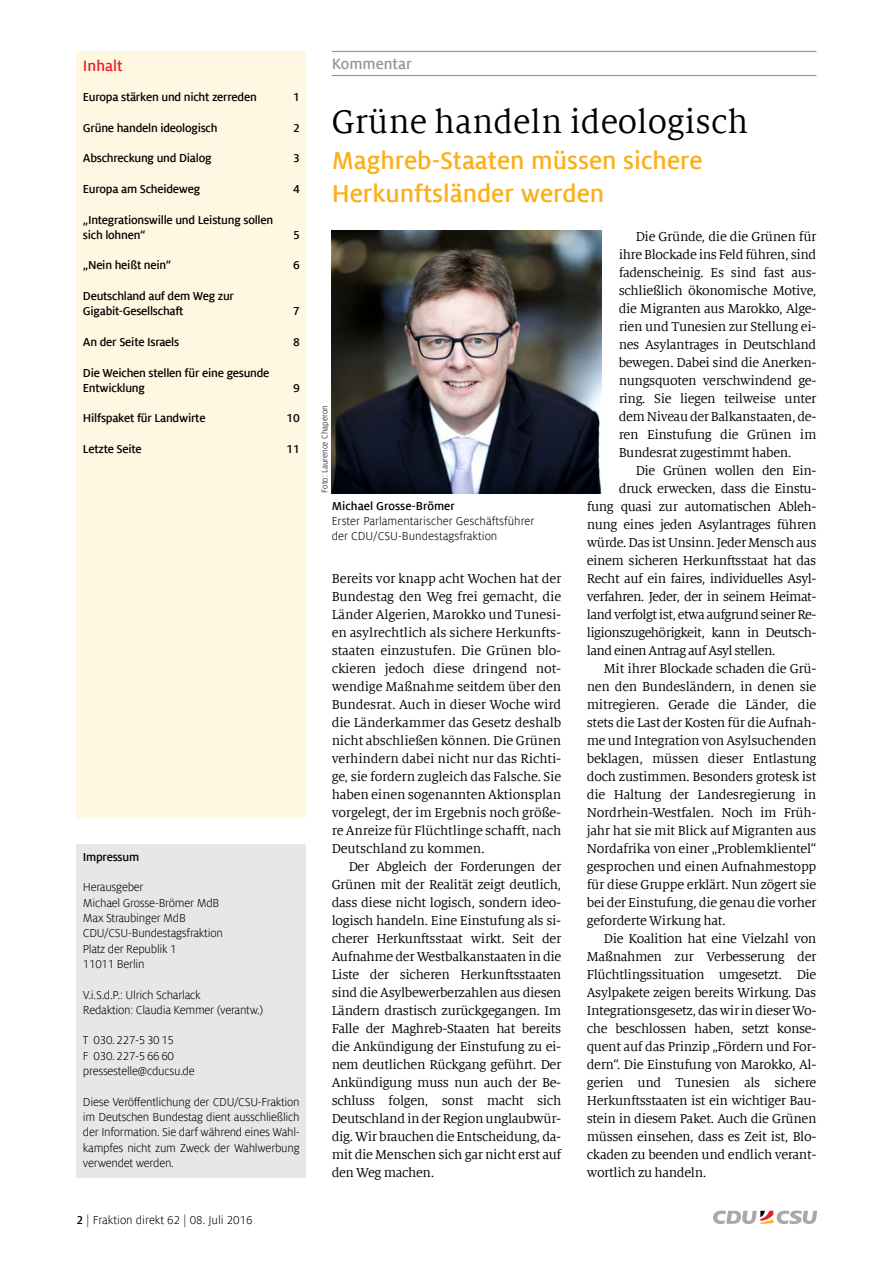
<style>
.page{position:relative;width:893px;height:1263px;background:#fff}
.page>*{position:absolute;margin:0;border:0;box-sizing:border-box;transform-origin:0 0}
.t1{font:36px "Milo Serif Offc";color:#000}
.t2{font:700 27px/33px "Milo Sans Offc";color:#fcaf17}
.t3{font:700 16.5px "Milo Sans Offc";color:#939598}
.t4{font:700 16.5px "Milo Sans Offc";color:#ed1d24}
.t5{font:14.25px/18px "Milo Serif Offc";letter-spacing:-.025em;color:#000;text-align:justify}
.t6{font:12.75px/15.3px "Milo Sans Offc";letter-spacing:-.02em;color:#000}
.t7{font:700 12.75px/15.3px "Milo Sans Offc";letter-spacing:-.02em;color:#000}
.t8{font:12.75px/15.3px "Milo Sans Offc";color:#000}
.t9{font:700 12.75px "Milo Sans Offc";color:#000}
.t10{font:9px "Milo Sans Offc";color:#000}
.s1{font-weight:700}
</style>
<div class="page">
<svg style="left:713px;top:1210px;width:104px;height:14px"></svg>
<hr style="left:332px;top:51px;width:484px;height:1px;background:#939598">
<hr style="left:332px;top:75px;width:484px;height:1px;background:#939598">
<div style="left:77px;top:844px;width:229px;height:334px;background:#e6e7e8"></div>
<div style="left:77px;top:51px;width:229px;height:766px;background:#fff7e1"></div>
<img style="left:332px;top:231px;width:270px;height:262px">
<p class="t4" style="left:83px;top:55px;width:41px">Inhalt</p>
<p class="t7" style="left:83px;top:89px;width:175px">Europa stärken und nicht zerreden</p>
<p class="t7" style="left:293px;top:89px;width:8px">1</p>
<p class="t7" style="left:83px;top:120px;width:136px">Grüne handeln ideologisch</p>
<p class="t7" style="left:293px;top:120px;width:8px">2</p>
<p class="t7" style="left:83px;top:150px;width:130px">Abschreckung und Dialog</p>
<p class="t7" style="left:293px;top:150px;width:8px">3</p>
<p class="t7" style="left:83px;top:181px;width:119px">Europa am Scheideweg</p>
<p class="t7" style="left:293px;top:181px;width:8px">4</p>
<p class="t7" style="left:83px;top:212px;width:192px">„Integrationswille und Leistung sollen sich lohnen“</p>
<p class="t7" style="left:83px;top:89px;width:56px">Headline 1</p>
<p class="t7" style="left:83px;top:120px;width:56px">Headline 2</p>
<p class="t7" style="left:83px;top:150px;width:56px">Headline 3</p>
<p class="t7" style="left:83px;top:181px;width:56px">Headline 4</p>
<p class="t7" style="left:293px;top:227px;width:8px">5</p>
<p class="t7" style="left:83px;top:258px;width:90px">„Nein heißt nein“</p>
<p class="t7" style="left:293px;top:258px;width:8px">6</p>
<p class="t7" style="left:83px;top:288px;width:153px">Deutschland auf dem Weg zur<br>Gigabit-Gesellschaft</p>
<p class="t7" style="left:293px;top:303px;width:8px">7</p>
<p class="t7" style="left:83px;top:334px;width:98px">An der Seite Israels</p>
<p class="t7" style="left:293px;top:334px;width:8px">8</p>
<p class="t7" style="left:83px;top:365px;width:188px">Die Weichen stellen für eine gesunde<br>Entwicklung</p>
<p class="t7" style="left:293px;top:380px;width:8px">9</p>
<p class="t7" style="left:83px;top:411px;width:124px">Hilfspaket für Landwirte</p>
<p class="t7" style="left:287px;top:411px;width:15px">10</p>
<p class="t7" style="left:83px;top:441px;width:60px">Letzte Seite</p>
<p class="t7" style="left:287px;top:441px;width:15px">11</p>
<p class="t7" style="left:83px;top:849px;width:58px">Impressum</p>
<p class="t6" style="left:83px;top:879px;width:141px">Herausgeber<br>Michael Grosse-Brömer MdB<br>Max Straubinger MdB<br>CDU/CSU-Bundestagsfraktion<br>Platz der Republik 1<br>11011 Berlin</p>
<p class="t6" style="left:83px;top:987px;width:182px">V.i.S.d.P.: Ulrich Scharlack<br>Redaktion: Claudia Kemmer (verantw.)</p>
<p class="t6" style="left:83px;top:1032px;width:113px">T 030.227-53015<br>F 030.227-56660 pressestelle@cducsu.de</p>
<p class="t6" style="left:83px;top:1094px;width:218px;text-align:justify">Diese Veröffentlichung der CDU/CSU-Fraktion im Deutschen Bundestag dient ausschließlich der Information. Sie darf während eines Wahl&shy;kampfes nicht zum Zweck der Wahlwerbung verwendet werden.</p>
<p class="t8" style="left:77px;top:1212px;width:178px"><span class="s1">2</span> | Fraktion direkt 62 | 08. Juli 2016</p>
<p class="t3" style="left:332px;top:53px;width:82px">Kommentar</p>
<h1 class="t1" style="left:332px;top:100px;width:418px">Grüne handeln ideologisch</h1>
<h2 class="t2" style="left:332px;top:144px;width:372px">Maghreb-Staaten müssen sichere<br>Herkunftsländer werden</h2>
<p class="t10" style="left:319px;top:493px;width:89px;rotate:-90deg">Foto: Laurence Chaperon</p>
<p class="t9" style="left:332px;top:498px;width:125px">Michael Grosse-Brömer</p>
<p class="t8" style="left:332px;top:513px;width:204px">Erster Parlamentarischer Geschäftsführer der CDU/CSU-Bundestagsfraktion</p>
<p class="t5" style="left:332px;top:570px;width:231px">Bereits vor knapp acht Wochen hat der Bundestag den Weg frei gemacht, die Länder Algerien, Marokko und Tunesi&shy;en asylrechtlich als sichere Herkunfts&shy;staaten einzustufen. Die Grünen blo&shy;ckieren jedoch diese dringend not&shy;wendige Maßnahme seitdem über den Bundesrat. Auch in dieser Woche wird die Länderkammer das Gesetz deshalb nicht abschließen können. Die Grünen verhindern dabei nicht nur das Richti&shy;ge, sie fordern zugleich das Falsche. Sie haben einen sogenannten Aktionsplan vorgelegt, der im Ergebnis noch größe&shy;re Anreize für Flüchtlinge schafft, nach Deutschland zu kommen.</p>
<p class="t5" style="left:332px;top:858px;width:231px;text-indent:17px">Der Abgleich der Forderungen der Grünen mit der Realität zeigt deutlich, dass diese nicht logisch, sondern ideo&shy;logisch handeln. Eine Einstufung als si&shy;cherer Herkunftsstaat wirkt. Seit der Aufnahme der Westbalkanstaaten in die Liste der sicheren Herkunftsstaaten sind die Asylbewerberzahlen aus diesen Ländern drastisch zurückgegangen. Im Falle der Maghreb-Staaten hat bereits die Ankündigung der Einstufung zu ei&shy;nem deutlichen Rückgang geführt. Der Ankündigung muss nun auch der Be&shy;schluss folgen, sonst macht sich Deutschland in der Region unglaubwür&shy;dig. Wir brauchen die Entscheidung, da&shy;mit die Menschen sich gar nicht erst auf den Weg machen.</p>
<p class="t5" style="left:619px;top:227px;width:199px;text-indent:17px">Die Gründe, die die Grünen für ihre Blockade ins Feld führen, sind fadenscheinig. Es sind fast aus&shy;schließlich ökonomische Motive, die Migranten aus Marokko, Alge&shy;rien und Tunesien zur Stellung ei&shy;nes Asylantrages in Deutschland bewegen. Dabei sind die Anerken&shy;nungsquoten verschwindend ge&shy;ring. Sie liegen teilweise unter dem Niveau der Balkanstaaten, de&shy;ren Einstufung die Grünen im Bundesrat zugestimmt haben.</p>
<p class="t5" style="left:636px;top:461px;width:182px">Die Grünen wollen den Ein-</p>
<p class="t5" style="left:619px;top:479px;width:199px">druck erwecken, dass die Einstu-</p>
<p class="t5" style="left:587px;top:497px;width:231px">fung quasi zur automatischen Ableh-</p>
<p class="t5" style="left:587px;top:515px;width:231px">nung eines jeden Asylantrages führen</p>
<p class="t5" style="left:587px;top:533px;width:231px">würde. Das ist Unsinn. Jeder Mensch aus</p>
<p class="t5" style="left:587px;top:551px;width:231px">einem sicheren Herkunftsstaat hat das</p>
<p class="t5" style="left:587px;top:569px;width:231px">Recht auf ein faires, individuelles Asyl-</p>
<p class="t5" style="left:587px;top:587px;width:231px">verfahren. Jeder, der in seinem Heimat-</p>
<p class="t5" style="left:587px;top:605px;width:231px">land verfolgt ist, etwa aufgrund seiner Re-</p>
<p class="t5" style="left:587px;top:623px;width:231px">ligionszugehörigkeit, kann in Deutsch-</p>
<p class="t5" style="left:587px;top:641px;width:190px">land einen Antrag auf Asyl stellen.</p>
<p class="t5" style="left:604px;top:659px;width:214px">Mit ihrer Blockade schaden die Grü-</p>
<p class="t5" style="left:587px;top:677px;width:231px">nen den Bundesländern, in denen sie</p>
<p class="t5" style="left:587px;top:695px;width:231px">mitregieren. Gerade die Länder, die</p>
<p class="t5" style="left:587px;top:713px;width:231px">stets die Last der Kosten für die Aufnah-</p>
<p class="t5" style="left:587px;top:731px;width:231px">me und Integration von Asylsuchenden</p>
<p class="t5" style="left:587px;top:749px;width:231px">beklagen, müssen dieser Entlastung</p>
<p class="t5" style="left:587px;top:767px;width:231px">doch zustimmen. Besonders grotesk ist</p>
<p class="t5" style="left:587px;top:785px;width:231px">die Haltung der Landesregierung in</p>
<p class="t5" style="left:587px;top:803px;width:231px">Nordrhein-Westfalen. Noch im Früh-</p>
<p class="t5" style="left:587px;top:821px;width:231px">jahr hat sie mit Blick auf Migranten aus</p>
<p class="t5" style="left:587px;top:839px;width:231px">Nordafrika von einer „Problemklientel“</p>
<p class="t5" style="left:587px;top:857px;width:231px">gesprochen und einen Aufnahmestopp</p>
<p class="t5" style="left:587px;top:875px;width:231px">für diese Gruppe erklärt. Nun zögert sie</p>
<p class="t5" style="left:587px;top:893px;width:231px">bei der Einstufung, die genau die vorher</p>
<p class="t5" style="left:587px;top:911px;width:141px">geforderte Wirkung hat.</p>
<p class="t5" style="left:604px;top:929px;width:214px">Die Koalition hat eine Vielzahl von</p>
<p class="t5" style="left:587px;top:947px;width:231px">Maßnahmen zur Verbesserung der</p>
<p class="t5" style="left:587px;top:965px;width:231px">Flüchtlingssituation umgesetzt. Die</p>
<p class="t5" style="left:587px;top:983px;width:231px">Asylpakete zeigen bereits Wirkung. Das</p>
<p class="t5" style="left:587px;top:1001px;width:231px">Integrationsgesetz, das wir in dieser Wo-</p>
<p class="t5" style="left:587px;top:1019px;width:231px">che beschlossen haben, setzt konse-</p>
<p class="t5" style="left:587px;top:1037px;width:231px">quent auf das Prinzip „Fördern und For-</p>
<p class="t5" style="left:587px;top:1055px;width:231px">dern“. Die Einstufung von Marokko, Al-</p>
<p class="t5" style="left:587px;top:1073px;width:231px">gerien und Tunesien als sichere</p>
<p class="t5" style="left:587px;top:1091px;width:231px">Herkunftsstaaten ist ein wichtiger Bau-</p>
<p class="t5" style="left:587px;top:1109px;width:231px">stein in diesem Paket. Auch die Grünen</p>
<p class="t5" style="left:587px;top:1127px;width:231px">müssen einsehen, dass es Zeit ist, Blo-</p>
<p class="t5" style="left:587px;top:1145px;width:231px">ckaden zu beenden und endlich verant-</p>
<p class="t5" style="left:587px;top:1163px;width:121px">wortlich zu handeln.</p>
</div>
